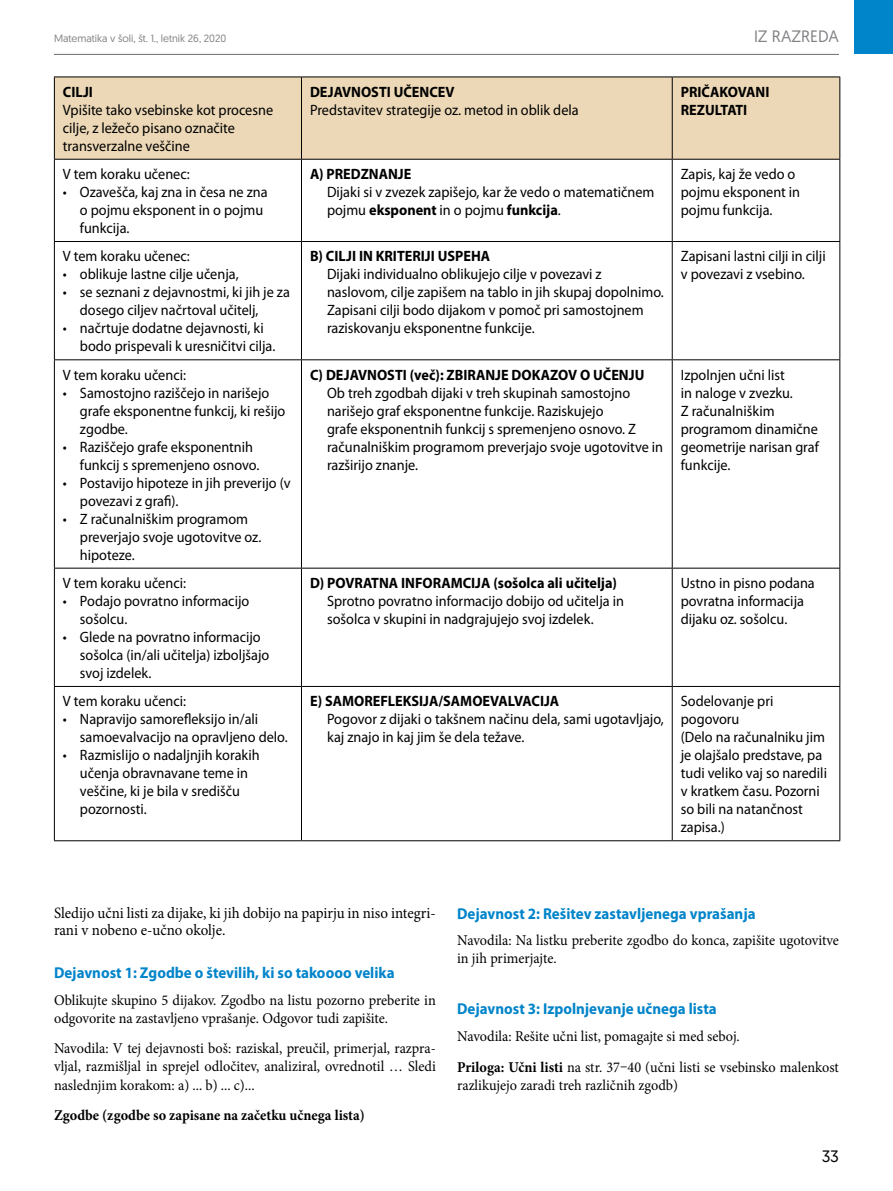
<style>
.page{position:relative;width:893px;height:1191px;background:#fff}
.page>*{position:absolute;margin:0;border:0;box-sizing:border-box;transform-origin:0 0}
.t1{font:16.5px "Geomanist";color:#808285}
.t2{font:16.5px "Geomanist";color:#000}
.t3{font:700 15.75px "Myriad Pro";color:#0084ca;scale:.95 1}
.t4{font:15.75px/17.2px "Minion Pro";color:#000;scale:.95 1}
.t5{font:15px/18px "Myriad Pro";color:#000;scale:.95 1}
.t6{font:15px/18px "Minion Pro";color:#000;scale:.95 1}
.t7{font:700 15px/18px "Myriad Pro";color:#000;scale:.95 1}
.t8{font:700 15px "Minion Pro";color:#000;scale:.95 1}
.t9{font:10.5px "Geomanist";color:#808285}
.s1{font-weight:700}
</style>
<div class="page">
<hr style="left:54px;top:54px;width:785px;height:1px;background:#6d6e71">
<div style="left:855px;top:0;width:38px;height:54px;background:#0084ca"></div>
<div style="left:55px;top:78px;width:784px;height:81px;background:#ecd8b6"></div>
<hr style="left:54px;top:77px;width:247px;height:1px;background:#000">
<hr style="left:54px;top:77px;width:1px;height:82px;background:#000">
<hr style="left:301px;top:77px;width:371px;height:1px;background:#000">
<hr style="left:301px;top:77px;width:1px;height:82px;background:#000">
<hr style="left:672px;top:77px;width:168px;height:1px;background:#000">
<hr style="left:672px;top:77px;width:1px;height:82px;background:#000">
<hr style="left:839px;top:77px;width:1px;height:82px;background:#000">
<hr style="left:54px;top:159px;width:247px;height:1px;background:#000">
<hr style="left:54px;top:160px;width:1px;height:81px;background:#000">
<hr style="left:301px;top:159px;width:371px;height:1px;background:#000">
<hr style="left:301px;top:160px;width:1px;height:81px;background:#000">
<hr style="left:672px;top:159px;width:168px;height:1px;background:#000">
<hr style="left:672px;top:160px;width:1px;height:81px;background:#000">
<hr style="left:839px;top:160px;width:1px;height:81px;background:#000">
<hr style="left:54px;top:241px;width:247px;height:1px;background:#000">
<hr style="left:54px;top:242px;width:1px;height:117px;background:#000">
<hr style="left:301px;top:241px;width:371px;height:1px;background:#000">
<hr style="left:301px;top:242px;width:1px;height:117px;background:#000">
<hr style="left:672px;top:241px;width:168px;height:1px;background:#000">
<hr style="left:672px;top:242px;width:1px;height:117px;background:#000">
<hr style="left:839px;top:242px;width:1px;height:117px;background:#000">
<hr style="left:54px;top:359px;width:247px;height:1px;background:#000">
<hr style="left:54px;top:360px;width:1px;height:208px;background:#000">
<hr style="left:301px;top:359px;width:371px;height:1px;background:#000">
<hr style="left:301px;top:360px;width:1px;height:208px;background:#000">
<hr style="left:672px;top:359px;width:168px;height:1px;background:#000">
<hr style="left:672px;top:360px;width:1px;height:208px;background:#000">
<hr style="left:839px;top:360px;width:1px;height:208px;background:#000">
<hr style="left:54px;top:568px;width:247px;height:1px;background:#000">
<hr style="left:54px;top:568px;width:1px;height:118px;background:#000">
<hr style="left:301px;top:568px;width:371px;height:1px;background:#000">
<hr style="left:301px;top:568px;width:1px;height:118px;background:#000">
<hr style="left:672px;top:568px;width:168px;height:1px;background:#000">
<hr style="left:672px;top:568px;width:1px;height:118px;background:#000">
<hr style="left:839px;top:568px;width:1px;height:118px;background:#000">
<hr style="left:54px;top:686px;width:247px;height:1px;background:#000">
<hr style="left:54px;top:687px;width:1px;height:153px;background:#000">
<hr style="left:301px;top:686px;width:371px;height:1px;background:#000">
<hr style="left:301px;top:687px;width:1px;height:153px;background:#000">
<hr style="left:672px;top:686px;width:168px;height:1px;background:#000">
<hr style="left:672px;top:687px;width:1px;height:153px;background:#000">
<hr style="left:839px;top:687px;width:1px;height:153px;background:#000">
<hr style="left:54px;top:840px;width:247px;height:1px;background:#000">
<hr style="left:301px;top:840px;width:371px;height:1px;background:#000">
<hr style="left:672px;top:840px;width:168px;height:1px;background:#000">
<p class="t9" style="left:54px;top:31px;width:174px">Matematika v šoli, št. 1., letnik 26, 2020</p>
<p class="t7" style="left:63px;top:82px;width:33px">CILJI</p>
<p class="t5" style="left:63px;top:100px;width:223px">Vpišite tako vsebinske kot procesne cilje, z ležečo pisano označite transverzalne veščine</p>
<p class="t5" style="left:63px;top:165px;width:135px">V tem koraku učenec:</p>
<p class="t5" style="left:80px;top:183px;width:199px;text-indent:-17px">• Ozavešča, kaj zna in česa ne zna o pojmu eksponent in o pojmu funkcija.</p>
<p class="t5" style="left:63px;top:247px;width:135px">V tem koraku učenec:</p>
<p class="t5" style="left:63px;top:265px;width:186px">• oblikuje lastne cilje učenja,</p>
<p class="t5" style="left:80px;top:283px;width:223px;text-indent:-17px">• se seznani z dejavnostmi, ki jih je za dosego ciljev načrtoval učitelj,</p>
<p class="t5" style="left:80px;top:319px;width:207px;text-indent:-17px">• načrtuje dodatne dejavnosti, ki bodo prispevali k uresničitvi cilja.</p>
<p class="t5" style="left:63px;top:365px;width:131px">V tem koraku učenci:</p>
<p class="t5" style="left:80px;top:383px;width:218px;text-indent:-17px">• Samostojno raziščejo in narišejo grafe eksponentne funkcij, ki rešijo zgodbe.</p>
<p class="t5" style="left:80px;top:437px;width:190px;text-indent:-17px">• Raziščejo grafe eksponentnih funkcij s spremenjeno osnovo.</p>
<p class="t5" style="left:80px;top:473px;width:223px;text-indent:-17px">• Postavijo hipoteze in jih preverijo (v povezavi z grafi).</p>
<p class="t5" style="left:80px;top:509px;width:192px;text-indent:-17px">• Z računalniškim programom preverjajo svoje ugotovitve oz. hipoteze.</p>
<p class="t5" style="left:63px;top:573px;width:131px">V tem koraku učenci:</p>
<p class="t5" style="left:80px;top:591px;width:180px;text-indent:-17px">• Podajo povratno informacijo sošolcu.</p>
<p class="t5" style="left:80px;top:627px;width:201px;text-indent:-17px">• Glede na povratno informacijo sošolca (in/ali učitelja) izboljšajo svoj izdelek.</p>
<p class="t5" style="left:63px;top:692px;width:131px">V tem koraku učenci:</p>
<p class="t5" style="left:80px;top:710px;width:220px;text-indent:-17px">• Napravijo samorefleksijo in/ali samoevalvacijo na opravljeno delo.</p>
<p class="t5" style="left:80px;top:746px;width:191px;text-indent:-17px">• Razmislijo o nadaljnjih korakih učenja obravnavane teme in veščine, ki je bila v središču pozornosti.</p>
<p class="t7" style="left:310px;top:82px;width:154px">DEJAVNOSTI UČENCEV</p>
<p class="t5" style="left:310px;top:100px;width:284px">Predstavitev strategije oz. metod in oblik dela</p>
<p class="t1" style="left:754px;top:26px;width:86px">IZ RAZREDA</p>
<p class="t7" style="left:681px;top:82px;width:95px">PRIČAKOVANI<br>REZULTATI</p>
<p class="t7" style="left:310px;top:164px;width:108px">A) PREDZNANJE</p>
<p class="t5" style="left:327px;top:183px;width:346px">Dijaki si v zvezek zapišejo, kar že vedo o matematičnem pojmu <span class="s1">eksponent</span> in o pojmu <span class="s1">funkcija</span>.</p>
<p class="t7" style="left:310px;top:247px;width:191px">B) CILJI IN KRITERIJI USPEHA</p>
<p class="t5" style="left:327px;top:265px;width:356px">Dijaki individualno oblikujejo cilje v povezavi z naslovom, cilje zapišem na tablo in jih skupaj dopolnimo.<br>Zapisani cilji bodo dijakom v pomoč pri samostojnem raziskovanju eksponentne funkcije.</p>
<p class="t7" style="left:310px;top:365px;width:353px">C) DEJAVNOSTI (več): ZBIRANJE DOKAZOV O UČENJU</p>
<p class="t5" style="left:327px;top:383px;width:355px">Ob treh zgodbah dijaki v treh skupinah samostojno narišejo graf eksponentne funkcije. Raziskujejo<br>grafe eksponentnih funkcij s spremenjeno osnovo. Z računalniškim programom preverjajo svoje ugotovitve in razširijo znanje.</p>
<p class="t5" style="left:681px;top:165px;width:127px">Zapis, kaj že vedo o pojmu eksponent in pojmu funkcija.</p>
<p class="t5" style="left:681px;top:247px;width:154px">Zapisani lastni cilji in cilji v povezavi z vsebino.</p>
<p class="t5" style="left:681px;top:365px;width:147px">Izpolnjen učni list<br>in naloge v zvezku.<br>Z računalniškim programom dinamične geometrije narisan graf funkcije.</p>
<p class="t7" style="left:310px;top:573px;width:325px">D) POVRATNA INFORAMCIJA (sošolca ali učitelja)</p>
<p class="t5" style="left:327px;top:591px;width:314px">Sprotno povratno informacijo dobijo od učitelja in sošolca v skupini in nadgrajujejo svoj izdelek.</p>
<p class="t5" style="left:681px;top:573px;width:143px">Ustno in pisno podana povratna informacija dijaku oz. sošolcu.</p>
<p class="t7" style="left:310px;top:691px;width:264px">E) SAMOREFLEKSIJA/SAMOEVALVACIJA</p>
<p class="t5" style="left:327px;top:710px;width:356px">Pogovor z dijaki o takšnem načinu dela, sami ugotavljajo, kaj znajo in kaj jim še dela težave.</p>
<p class="t5" style="left:681px;top:692px;width:155px">Sodelovanje pri pogovoru<br>(Delo na računalniku jim je olajšalo predstave, pa tudi veliko vaj so naredili v kratkem času. Pozorni so bili na natančnost zapisa.)</p>
<p class="t4" style="left:54px;top:904px;width:403px">Sledijo učni listi za dijake, ki jih dobijo na papirju in niso integri&shy;rani v nobeno e-učno okolje.</p>
<p class="t3" style="left:54px;top:962px;width:360px">Dejavnost 1: Zgodbe o številih, ki so takoooo velika</p>
<p class="t6" style="left:54px;top:991px;width:403px">Oblikujte skupino 5 dijakov. Zgodbo na listu pozorno preberite in odgovorite na zastavljeno vprašanje. Odgovor tudi zapišite.</p>
<p class="t6" style="left:54px;top:1039px;width:403px;text-align:justify">Navodila: V tej dejavnosti boš: raziskal, preučil, primerjal, razpra&shy;vljal, razmišljal in sprejel odločitev, analiziral, ovrednotil … Sledi naslednjim korakom: a) ... b) ... c)...</p>
<p class="t8" style="left:54px;top:1104px;width:329px">Zgodbe (zgodbe so zapisane na začetku učnega lista)</p>
<p class="t3" style="left:457px;top:903px;width:316px">Dejavnost 2: Rešitev zastavljenega vprašanja</p>
<p class="t6" style="left:457px;top:931px;width:403px">Navodila: Na listku preberite zgodbo do konca, zapišite ugotovitve in jih primerjajte.</p>
<p class="t3" style="left:457px;top:998px;width:275px">Dejavnost 3: Izpolnjevanje učnega lista</p>
<p class="t6" style="left:457px;top:1020px;width:403px;line-height:30.8px">Navodila: Rešite učni list, pomagajte si med seboj.<br><span class="s1">Priloga: Učni listi</span> na str. 37–40 (učni listi se vsebinsko malenkost</p>
<p class="t6" style="left:457px;top:1075px;width:234px">razlikujejo zaradi treh različnih zgodb)</p>
<p class="t2" style="left:822px;top:1145px;width:19px">33</p>
</div>
